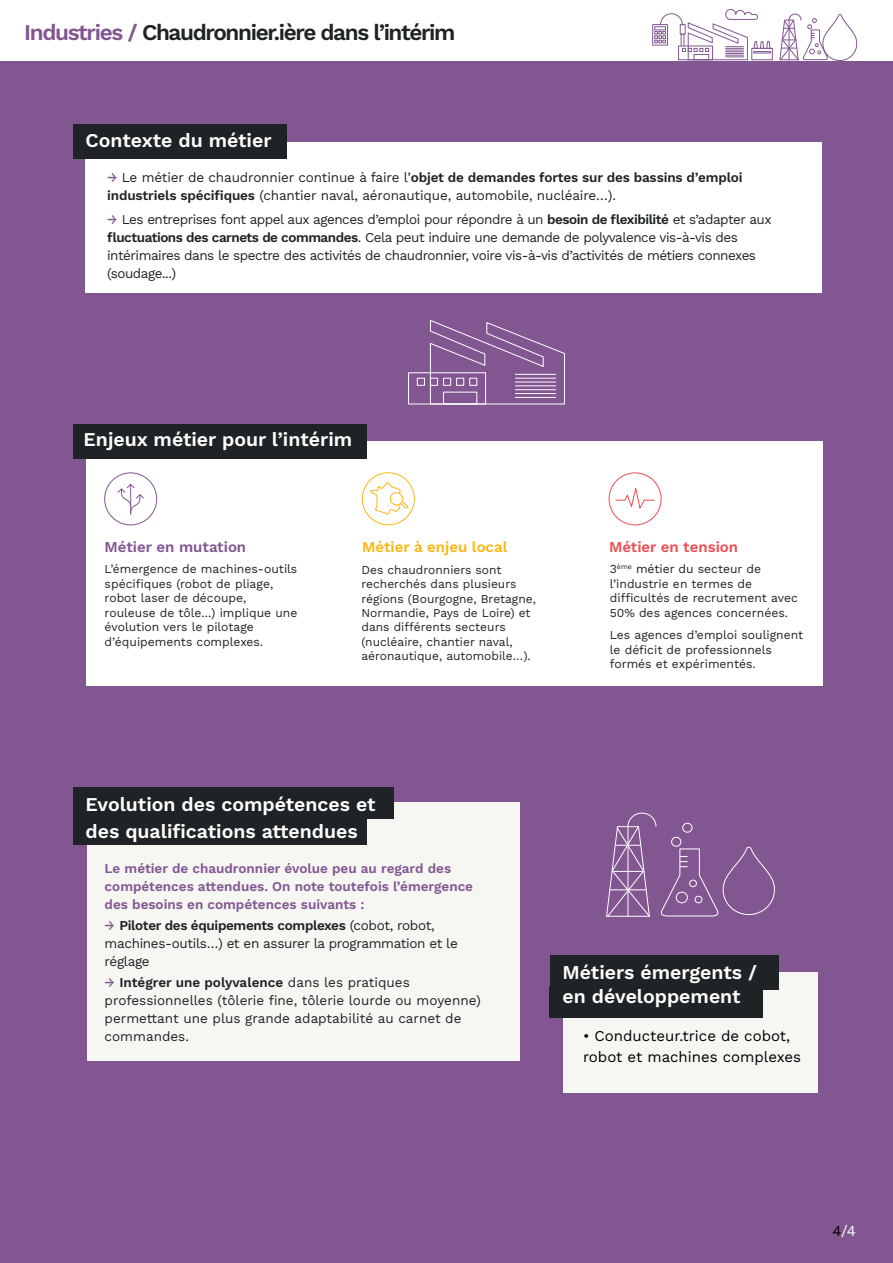
<style>
.page{position:relative;width:893px;height:1263px;background:#fff}
.page>*{position:absolute;margin:0;border:0;box-sizing:border-box;transform-origin:0 0}
.t1{font:600 22.5px "Work Sans";letter-spacing:-.06em;color:#1f2325}
.t2{font:600 19.5px/23.4px "Work Sans";color:#fff}
.t3{font:15px/21px "Work Sans";color:#000001}
.t4{font:600 15px "Work Sans";color:#fcb615}
.t5{font:600 15px "Work Sans";color:#825691}
.t6{font:600 15px "Work Sans";color:#eb4f54}
.t7{font:15px "Work Sans";color:#fff}
.t8{font:13.5px/18px "Work Sans";letter-spacing:-.035em;color:#1f2325}
.t9{font:13.5px/18px "Work Sans";letter-spacing:-.01em;color:#1f2325}
.t10{font:13.5px/18px "Work Sans";color:#1f2325}
.t11{font:600 13.5px/18px "Work Sans";color:#825691}
.t12{font:12.15px/14.5px "Work Sans";color:#1f2325}
.t13{font:12px/14.4px "Work Sans";color:#1f2325}
.s1{color:#825691}
.s2{font-weight:500;color:#825691}
.s3{font-weight:600}
.s4{color:#000001}
</style>
<div class="page">
<div style="left:0;top:2px;width:893px;height:1261px;background:#825691"></div>
<div style="left:563px;top:972px;width:255px;height:120px;background:#f6f6f3"></div>
<div style="left:550px;top:955px;width:228px;height:34px;background:#1f2325"></div>
<div style="left:550px;top:986px;width:213px;height:32px;background:#1f2325"></div>
<svg style="left:606px;top:812px;width:169px;height:105px"></svg>
<div style="left:689px;top:880px;width:8px;height:7px;border:1px solid #fff;border-radius:50%"></div>
<div style="left:676px;top:892px;width:12px;height:11px;border:1px solid #fff;border-radius:50%"></div>
<div style="left:695px;top:896px;width:7px;height:7px;border:1px solid #fff;border-radius:50%"></div>
<div style="left:671px;top:837px;width:10px;height:10px;border:1px solid #fff;border-radius:50%"></div>
<div style="left:682px;top:823px;width:10px;height:10px;border:1px solid #fff;border-radius:50%"></div>
<div style="left:87px;top:803px;width:432px;height:258px;background:#f6f6f3"></div>
<div style="left:73px;top:787px;width:321px;height:31px;background:#1f2325"></div>
<div style="left:73px;top:817px;width:294px;height:28px;background:#1f2325"></div>
<div style="left:85px;top:142px;width:737px;height:151px;background:#fff"></div>
<div style="left:73px;top:125px;width:214px;height:34px;background:#1f2325"></div>
<div style="left:0;top:0;width:893px;height:61px;background:#fff"></div>
<div style="left:86px;top:441px;width:736px;height:245px;background:#fff"></div>
<div style="left:74px;top:425px;width:293px;height:34px;background:#1f2325"></div>
<div style="left:609px;top:472px;width:52px;height:53px;border:1px solid #eb4f54;border-radius:50%"></div>
<svg style="left:615px;top:488px;width:40px;height:21px"></svg>
<div style="left:751px;top:48px;width:22px;height:12px;border:1px solid #825691"></div>
<svg style="left:779px;top:13px;width:79px;height:48px"></svg>
<div style="left:652px;top:24px;width:16px;height:22px;border:1px solid #825691"></div>
<svg style="left:654px;top:9px;width:117px;height:52px"></svg>
<div style="left:693px;top:54px;width:16px;height:6px;border:1px solid #825691"></div>
<svg style="left:429px;top:320px;width:136px;height:85px"></svg>
<hr style="left:515px;top:374px;width:41px;height:1px;background:#fff">
<hr style="left:515px;top:378px;width:41px;height:1px;background:#fff">
<hr style="left:515px;top:382px;width:41px;height:1px;background:#fff">
<hr style="left:515px;top:385px;width:41px;height:1px;background:#fff">
<hr style="left:515px;top:389px;width:41px;height:1px;background:#fff">
<hr style="left:515px;top:393px;width:41px;height:1px;background:#fff">
<hr style="left:515px;top:397px;width:41px;height:1px;background:#fff">
<div style="left:408px;top:372px;width:78px;height:32px;border:1px solid #fff"></div>
<div style="left:417px;top:378px;width:8px;height:8px;border:1px solid #fff"></div>
<div style="left:430px;top:378px;width:8px;height:8px;border:1px solid #fff"></div>
<div style="left:443px;top:378px;width:8px;height:8px;border:1px solid #fff"></div>
<div style="left:456px;top:378px;width:8px;height:8px;border:1px solid #fff"></div>
<div style="left:469px;top:378px;width:8px;height:8px;border:1px solid #fff"></div>
<div style="left:443px;top:392px;width:34px;height:12px;border:1px solid #fff"></div>
<div style="left:362px;top:472px;width:53px;height:53px;border:1px solid #fcb615;border-radius:50%"></div>
<svg style="left:370px;top:481px;width:39px;height:34px"></svg>
<div style="left:104px;top:472px;width:53px;height:53px;border:1px solid #825691;border-radius:50%"></div>
<hr style="left:130px;top:485px;width:1px;height:30px;background:#825691">
<svg style="left:117px;top:484px;width:27px;height:30px"></svg>
<h1 class="t1" style="left:24px;top:15px;width:433px"><span class="s1">Industries /</span> Chaudronnier.ière dans l’intérim</h1>
<h2 class="t2" style="left:86px;top:128px;width:188px">Contexte du métier</h2>
<p class="t9" style="left:107px;top:168px;width:637px"><span class="s2">→</span> Le métier de chaudronnier continue à faire l’<span class="s3">objet de demandes fortes sur des bassins d’emploi industriels spécifiques</span> (chantier naval, aéronautique, automobile, nucléaire…).</p>
<p class="t8" style="left:107px;top:210px;width:666px"><span class="s2">→</span> Les entreprises font appel aux agences d’emploi pour répondre à un <span class="s3">besoin de flexibilité</span> et s’adapter aux <span class="s3">fluctuations des carnets de commandes</span>. Cela peut induire une demande de polyvalence vis-à-vis des intérimaires dans le spectre des activités de chaudronnier, voire vis-à-vis d’activités de métiers connexes (soudage...)</p>
<h2 class="t2" style="left:84px;top:427px;width:270px">Enjeux métier pour l’intérim</h2>
<p class="t5" style="left:105px;top:535px;width:143px">Métier en mutation</p>
<p class="t12" style="left:105px;top:561px;width:194px">L’émergence de machines-outils spécifiques (robot de pliage, robot laser de découpe, rouleuse de tôle...) implique une évolution vers le pilotage d’équipements complexes.</p>
<p class="t4" style="left:362px;top:535px;width:147px">Métier à enjeu local</p>
<p class="t13" style="left:361px;top:562px;width:176px">Des chaudronniers sont recherchés dans plusieurs régions (Bourgogne, Bretagne,<br>Normandie, Pays de Loire) et dans différents secteurs (nucléaire, chantier naval, aéronautique, automobile…).</p>
<p class="t6" style="left:609px;top:535px;width:131px">Métier en tension</p>
<p class="t12" style="left:610px;top:561px;width:190px">3<sup>ème</sup> métier du secteur de l’industrie en termes de difficultés de recrutement avec<br>50% des agences concernées.</p>
<p class="t12" style="left:610px;top:627px;width:195px">Les agences d’emploi soulignent le déficit de professionnels formés et expérimentés.</p>
<h2 class="t2" style="left:86px;top:790px;width:292px;line-height:27px">Evolution des compétences et des qualifications attendues</h2>
<p class="t11" style="left:105px;top:859px;width:370px">Le métier de chaudronnier évolue peu au regard des compétences attendues. On note toutefois l’émergence des besoins en compétences suivants :</p>
<p class="t8" style="left:105px;top:916px;width:355px"><span class="s2">→</span> <span class="s3">Piloter des équipements complexes</span> (cobot, robot, machines-outils…) et en assurer la programmation et le réglage</p>
<p class="t10" style="left:105px;top:973px;width:378px"><span class="s2">→</span> <span class="s3">Intégrer une polyvalence</span> dans les pratiques professionnelles (tôlerie fine, tôlerie lourde ou moyenne) permettant une plus grande adaptabilité au carnet de commandes.</p>
<h2 class="t2" style="left:563px;top:960px;width:196px">Métiers émergents / en développement</h2>
<p class="t3" style="left:583px;top:1025px;width:220px">• Conducteur.trice de cobot, robot et machines complexes</p>
<p class="t7" style="left:832px;top:1220px;width:25px"><span class="s4">4</span>/4</p>
</div>
